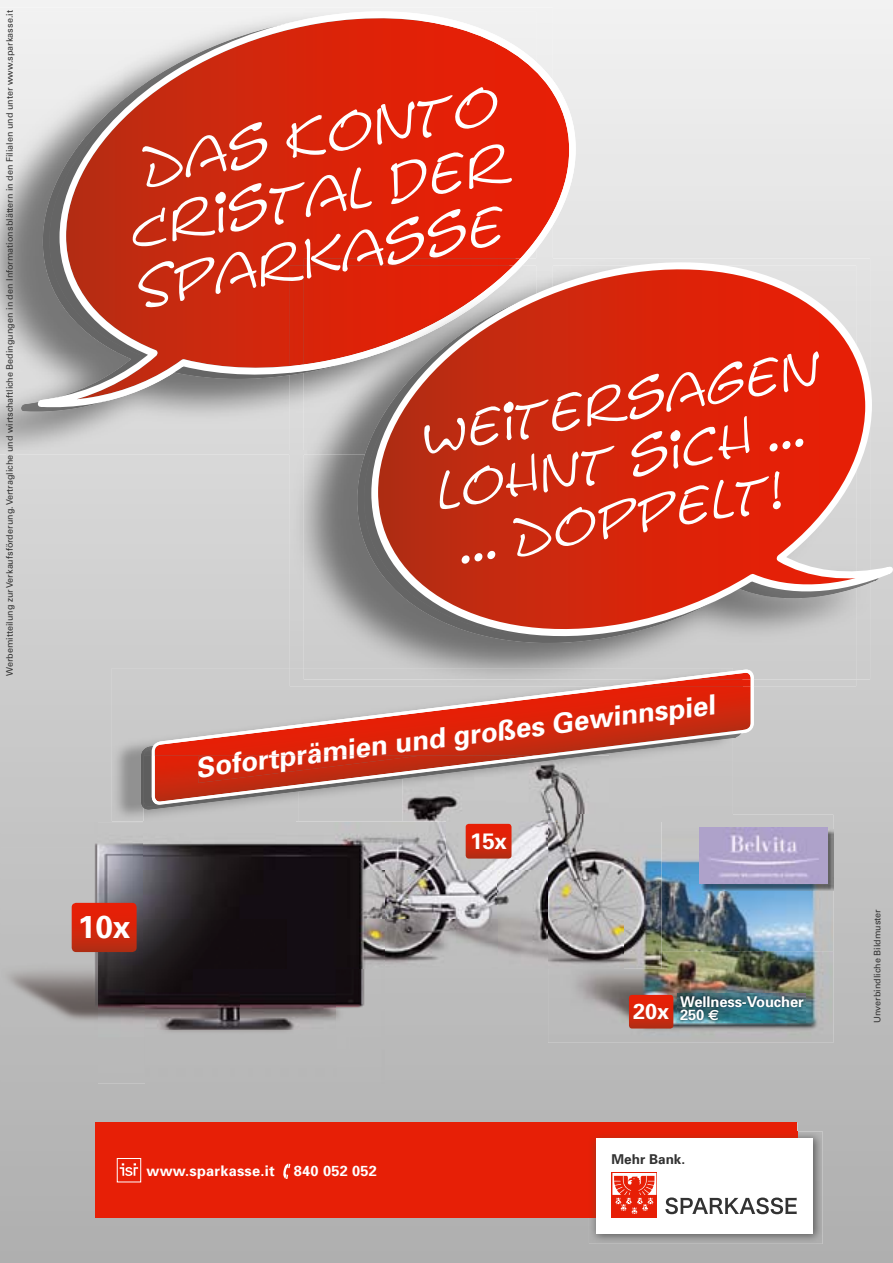
<style>
.page{position:relative;width:893px;height:1263px;background:#fff}
.page>*{position:absolute;margin:0;border:0;box-sizing:border-box;transform-origin:0 0}
.t1{font:italic 52.5px/60px "Asterix";color:#fff;text-align:center}
.t2{font:italic 49.5px/57px "Asterix";color:#fff}
.t3{font:700 31.65px "Univers";color:#fff}
.t4{font:700 27.6px "Univers";color:#fff}
.t5{font:700 22.35px "Univers";color:#fff}
.t6{font:700 21.75px "Univers";color:#fff}
.t7{font:700 14.7px/13.4px "Univers";letter-spacing:-.01em;color:#fff}
.t8{font:700 14.55px "Univers";letter-spacing:.015em;color:#fff}
.t9{font:700 13.5px "Univers";color:#323232}
.t10{font:9px "Univers S";color:#323232}
.s1{font-family:"Euro Sans"}
</style>
<div class="page">
<img style="left:0;top:0;width:893px;height:1263px">
<div style="left:96px;top:1123px;width:701px;height:95px;background:#e71f06"></div>
<div style="left:117px;top:1158px;width:24px;height:24px;border:1px solid #fff"></div>
<svg style="left:120px;top:1163px;width:18px;height:13px"></svg>
<svg style="left:283px;top:1163px;width:7px;height:16px"></svg>
<img style="left:589px;top:1131px;width:234px;height:113px">
<img style="left:589px;top:1131px;width:208px;height:87px">
<div style="left:596px;top:1138px;width:216px;height:95px;background:#fff"></div>
<svg style="left:665px;top:1197px;width:132px;height:17px"></svg>
<div style="left:611px;top:1172px;width:46px;height:46px;background:#e71f06"></div>
<svg style="left:612px;top:1173px;width:44px;height:41px"></svg>
<img style="left:112px;top:668px;width:621px;height:153px">
<svg style="left:152px;top:669px;width:602px;height:136px;background:#d1786b"></svg>
<img style="left:0;top:353px;width:290px;height:101px">
<svg style="left:6px;top:450px;width:9px;height:4px"></svg>
<svg style="left:6px;top:10px;width:9px;height:2px"></svg>
<img style="left:0;top:305px;width:21px;height:48px">
<img style="left:0;top:12px;width:38px;height:293px">
<img style="left:6px;top:12px;width:9px;height:438px">
<img style="left:21px;top:26px;width:269px;height:385px">
<svg style="left:38px;top:5px;width:538px;height:403px;background:#d05b4a"></svg>
<img style="left:143px;top:821px;width:152px;height:1px">
<img style="left:295px;top:821px;width:253px;height:49px">
<img style="left:385px;top:870px;width:163px;height:99px">
<div style="left:299px;top:788px;width:103px;height:33px;background:#c5c5c5"></div>
<img style="left:402px;top:783px;width:104px;height:38px">
<img style="left:506px;top:756px;width:104px;height:65px">
<div style="left:610px;top:756px;width:51px;height:59px;background:#c6c6c6"></div>
<img style="left:143px;top:806px;width:156px;height:15px">
<img style="left:370px;top:783px;width:89px;height:5px">
<img style="left:143px;top:756px;width:50px;height:54px">
<img style="left:458px;top:756px;width:131px;height:27px">
<img style="left:305px;top:787px;width:65px;height:17px">
<img style="left:421px;top:756px;width:18px;height:9px">
<img style="left:439px;top:756px;width:18px;height:9px">
<img style="left:152px;top:756px;width:153px;height:49px">
<img style="left:305px;top:765px;width:153px;height:22px">
<img style="left:457px;top:756px;width:102px;height:12px">
<img style="left:198px;top:756px;width:223px;height:27px">
<svg style="left:466px;top:824px;width:45px;height:34px;background:#d4250b"></svg>
<img style="left:2px;top:822px;width:143px;height:261px">
<img style="left:145px;top:969px;width:239px;height:114px">
<img style="left:143px;top:822px;width:242px;height:147px">
<svg style="left:72px;top:903px;width:65px;height:49px;background:#d2250c"></svg>
<img style="left:661px;top:815px;width:172px;height:136px">
<img style="left:548px;top:951px;width:285px;height:92px">
<img style="left:548px;top:815px;width:185px;height:6px">
<img style="left:548px;top:821px;width:113px;height:148px">
<img style="left:701px;top:829px;width:133px;height:61px">
<img style="left:699px;top:828px;width:128px;height:55px">
<svg style="left:629px;top:995px;width:44px;height:33px"></svg>
<img style="left:678px;top:994px;width:128px;height:29px">
<div style="left:290px;top:454px;width:566px;height:232px;background:#d0d0d0"></div>
<img style="left:290px;top:668px;width:320px;height:18px">
<img style="left:610px;top:679px;width:144px;height:7px">
<img style="left:290px;top:366px;width:14px;height:88px">
<img style="left:290px;top:371px;width:14px;height:4px">
<img style="left:290px;top:265px;width:14px;height:101px">
<img style="left:304px;top:258px;width:64px;height:7px">
<img style="left:304px;top:454px;width:64px;height:214px">
<img style="left:304px;top:668px;width:64px;height:11px">
<img style="left:304px;top:450px;width:53px;height:4px">
<img style="left:304px;top:371px;width:64px;height:79px">
<img style="left:304px;top:371px;width:39px;height:2px">
<img style="left:304px;top:265px;width:64px;height:106px">
<img style="left:357px;top:429px;width:11px;height:172px">
<svg style="left:368px;top:204px;width:525px;height:475px;background:#d06555"></svg>
<p class="t10" style="left:4px;top:676px;width:667px;rotate:-90deg">Werbemitteilung zur Verkaufsförderung. Vertragliche und wirtschaftliche Bedingungen in den Informationsblättern in den Filialen und unter www.sparkasse.it</p>
<h1 class="t1" style="left:108px;top:143px;width:391px;rotate:-10deg">Das Konto<br>Cristal der<br>Sparkasse</h1>
<h2 class="t2" style="left:414px;top:411px;width:406px;rotate:-10deg">Weitersagen lohnt sich ... ... Doppelt!</h2>
<h3 class="t4" style="left:194px;top:750px;width:524px;rotate:-7deg">Sofortprämien und großes Gewinnspiel</h3>
<h3 class="t3" style="left:78px;top:906px;width:54px">10x</h3>
<h3 class="t8" style="left:147px;top:1162px;width:130px">www.sparkasse.it</h3>
<h3 class="t8" style="left:294px;top:1162px;width:85px">840 052 052</h3>
<h3 class="t5" style="left:470px;top:826px;width:38px">15x</h3>
<h3 class="t6" style="left:633px;top:997px;width:37px">20x</h3>
<h3 class="t7" style="left:680px;top:994px;width:125px">Wellness-Voucher<br>250 <span class="s1">€</span></h3>
<h3 class="t9" style="left:611px;top:1151px;width:75px">Mehr Bank.</h3>
<p class="t10" style="left:872px;top:1023px;width:115px;rotate:-90deg">Unverbindliche Bildmuster</p>
</div>
